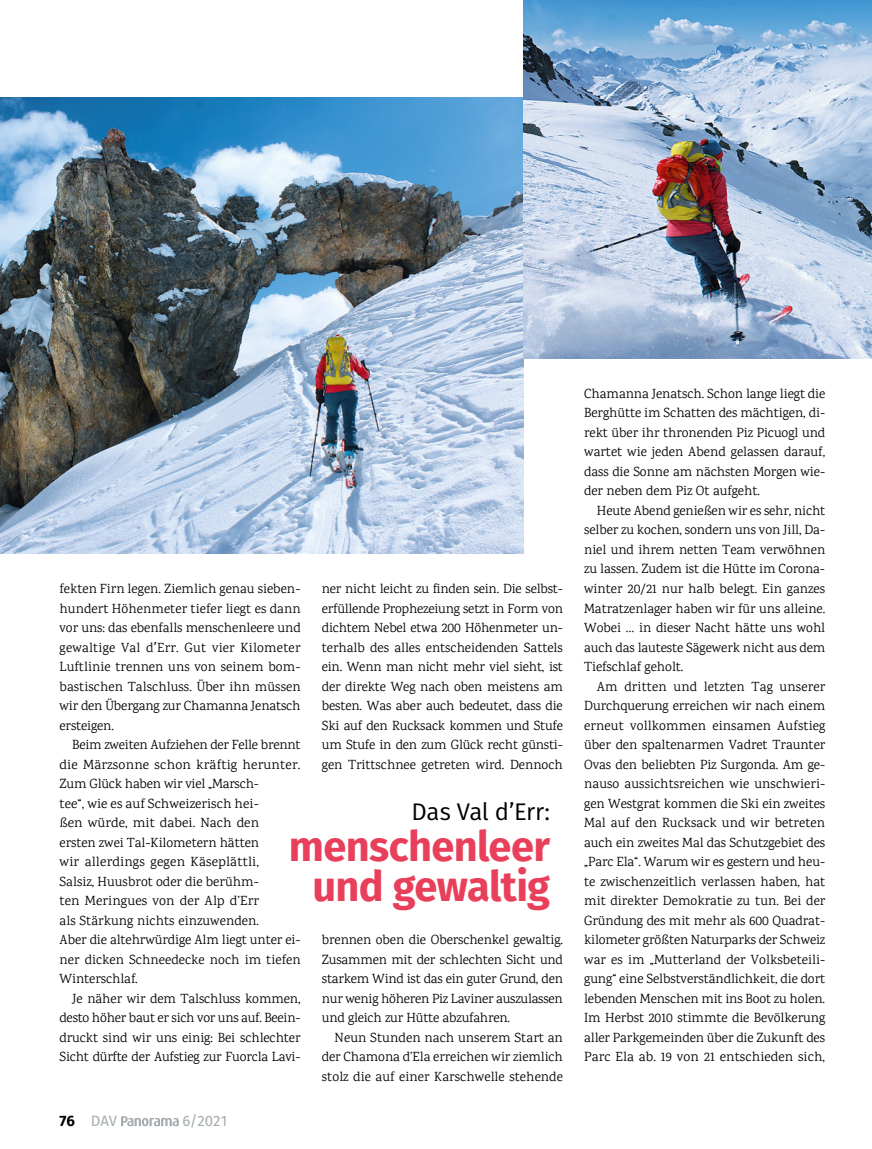
<style>
.page{position:relative;width:872px;height:1149px;background:#fff}
.page>*{position:absolute;margin:0;border:0;box-sizing:border-box;transform-origin:0 0}
.t1{font:700 42px/40.5px "Fira Sans";letter-spacing:-.015em;color:#e8405b;text-align:center}
.t2{font:24px "Fira Sans";letter-spacing:-.02em;color:#000}
.t3{font:15px "Fira Sans";color:#a5acb0}
.t4{font:13.5px/19.5px "Karma";color:#000;text-align:justify}
.s1{font-family:"Fira Sans"}
.s2{font-weight:700;color:#000}
</style>
<div class="page">
<img style="left:0;top:98px;width:523px;height:456px">
<img style="left:523px;top:0;width:349px;height:358px">
<svg style="left:121px;top:1116px;width:58px;height:9px"></svg>
<p class="t4" style="left:322px;top:578px;width:242px">ner nicht leicht zu finden sein. Die selbst&shy;erfüllende Prophezeiung setzt in Form von dichtem Nebel etwa 200 Höhenmeter un&shy;terhalb des alles entscheidenden Sattels ein. Wenn man nicht mehr viel sieht, ist der direkte Weg nach oben meistens am besten. Was aber auch bedeutet, dass die Ski auf den Rucksack kommen und Stufe um Stufe in den zum Glück recht günsti&shy;gen Trittschnee getreten wird. Dennoch</p>
<p class="t4" style="left:60px;top:578px;width:242px">fekten Firn legen. Ziemlich genau sieben&shy;hundert Höhenmeter tiefer liegt es dann vor uns: das ebenfalls menschenleere und gewaltige Val d<span class="s1">ʼ</span>Err. Gut vier Kilometer Luftlinie trennen uns von seinem bom&shy;bastischen Talschluss. Über ihn müssen wir den Übergang zur Chamanna Jenatsch ersteigen.</p>
<p class="t4" style="left:60px;top:734px;width:242px;text-align:left;text-indent:13px">Beim zweiten Aufziehen der Felle brennt die Märzsonne schon kräftig herunter.<br>Zum Glück haben wir viel „Marsch-<br>tee“, wie es auf Schweizerisch hei-<br>ßen würde, mit dabei. Nach den<br>ersten zwei Tal-Kilometern hätten<br>wir allerdings gegen Käseplättli,<br>Salsiz, Huusbrot oder die berühm-<br>ten Meringues von der Alp d’Err<br>als Stärkung nichts einzuwenden.<br>Aber die altehrwürdige Alm liegt unter ei&shy;ner dicken Schneedecke noch im tiefen Winterschlaf.</p>
<p class="t4" style="left:60px;top:988px;width:242px;text-indent:13px">Je näher wir dem Talschluss kommen, desto höher baut er sich vor uns auf. Beein&shy;druckt sind wir uns einig: Bei schlechter Sicht dürfte der Aufstieg zur Fuorcla Lavi-</p>
<h2 class="t2" style="left:411px;top:793px;width:140px">Das Val d’Err:</h2>
<h1 class="t1" style="left:289px;top:822px;width:263px">menschenleer und gewaltig</h1>
<p class="t4" style="left:322px;top:929px;width:243px">brennen oben die Oberschenkel gewaltig.<br>Zusammen mit der schlechten Sicht und starkem Wind ist das ein guter Grund, den nur wenig höheren Piz Laviner auszulassen und gleich zur Hütte abzufahren.</p>
<p class="t4" style="left:322px;top:1027px;width:242px;text-indent:13px">Neun Stunden nach unserem Start an der Chamona d’Ela erreichen wir ziemlich stolz die auf einer Karschwelle stehende</p>
<p class="t3" style="left:60px;top:1110px;width:59px"><span class="s2">76</span> DAV</p>
<p class="t3" style="left:182px;top:1110px;width:46px">6/2021</p>
<p class="t4" style="left:584px;top:383px;width:242px">Chamanna Jenatsch. Schon lange liegt die Berghütte im Schatten des mächtigen, di&shy;rekt über ihr thronenden Piz Picuogl und wartet wie jeden Abend gelassen darauf, dass die Sonne am nächsten Morgen wie&shy;der neben dem Piz Ot aufgeht.</p>
<p class="t4" style="left:584px;top:500px;width:243px;text-indent:13px">Heute Abend genießen wir es sehr, nicht selber zu kochen, sondern uns von Jill, Da&shy;niel und ihrem netten Team verwöhnen zu lassen. Zudem ist die Hütte im Corona&shy;winter 20/21 nur halb belegt. Ein ganzes Matratzenlager haben wir für uns alleine.<br>Wobei … in dieser Nacht hätte uns wohl auch das lauteste Sägewerk nicht aus dem Tiefschlaf geholt.</p>
<p class="t4" style="left:584px;top:676px;width:243px;text-indent:13px">Am dritten und letzten Tag unserer Durchquerung erreichen wir nach einem erneut vollkommen einsamen Aufstieg über den spaltenarmen Vadret Traunter Ovas den beliebten Piz Surgonda. Am ge&shy;nauso aussichtsreichen wie unschwieri&shy;gen Westgrat kommen die Ski ein zweites Mal auf den Rucksack und wir betreten auch ein zweites Mal das Schutzgebiet des „Parc Ela“. Warum wir es gestern und heu&shy;te zwischenzeitlich verlassen haben, hat mit direkter Demokratie zu tun. Bei der Gründung des mit mehr als 600 Quadrat&shy;kilometer größten Naturparks der Schweiz war es im „Mutterland der Volksbeteili&shy;gung“ eine Selbstverständlichkeit, die dort lebenden Menschen mit ins Boot zu holen.<br>Im Herbst 2010 stimmte die Bevölkerung aller Parkgemeinden über die Zukunft des Parc Ela ab. 19 von 21 entschieden sich,</p>
</div>
